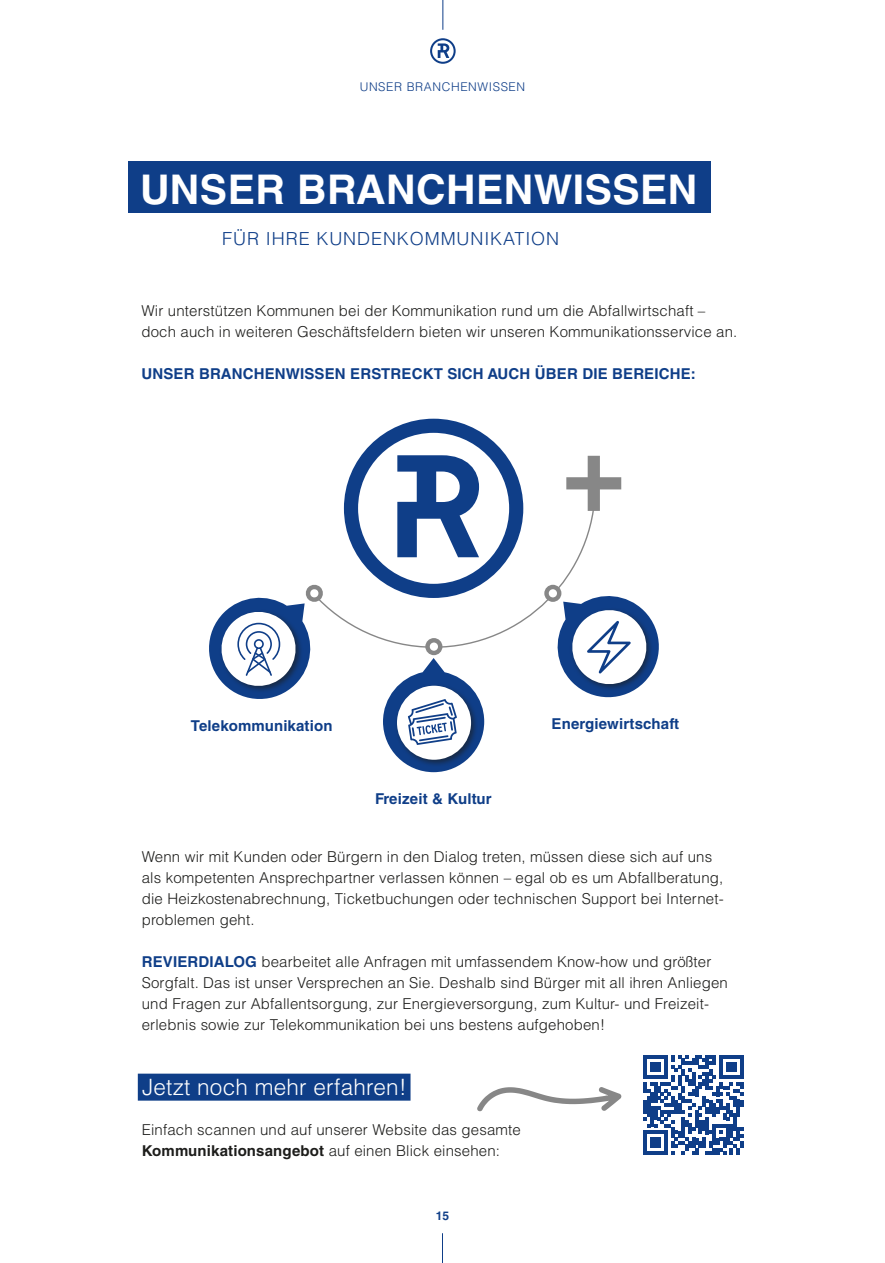
<style>
.page{position:relative;width:885px;height:1263px;background:#fff}
.page>*{position:absolute;margin:0;border:0;box-sizing:border-box;transform-origin:0 0}
.t1{font:700 40.95px "Helvetica LT Std";letter-spacing:.01em;color:#fff}
.t2{font:300 22.5px "Helvetica LT Std";letter-spacing:.01em;color:#fff}
.t3{font:300 18px "Helvetica LT Std";letter-spacing:.05em;color:#0f3e88}
.t4{font:300 15px/21px "Helvetica LT Std";letter-spacing:.01em;color:#1d1d1b}
.t5{font:700 15px "Helvetica LT Std";letter-spacing:.01em;color:#0f3e88}
.t6{font:300 12px "Helvetica LT Std";letter-spacing:.05em;color:#0f3e88}
.t7{font:700 12px "Helvetica LT Std";color:#0f3e88}
.s1{font-weight:700;color:#0f3e88}
.s2{font-weight:700}
</style>
<div class="page">
<div style="left:129px;top:162px;width:581px;height:51px;background:#0f3e88"></div>
<svg style="left:430px;top:38px;width:25px;height:26px"></svg>
<hr style="left:442px;top:0;width:1px;height:30px;background:#0f3e88">
<svg style="left:347px;top:419px;width:173px;height:65px"></svg>
<svg style="left:324px;top:484px;width:270px;height:164px"></svg>
<div style="left:425px;top:638px;width:17px;height:17px;background:#878787;border-radius:50%"></div>
<svg style="left:429px;top:642px;width:9px;height:9px"></svg>
<div style="left:544px;top:585px;width:17px;height:17px;background:#878787;border-radius:50%"></div>
<svg style="left:548px;top:589px;width:9px;height:8px"></svg>
<svg style="left:566px;top:456px;width:55px;height:55px"></svg>
<svg style="left:553px;top:591px;width:106px;height:107px"></svg>
<svg style="left:383px;top:658px;width:101px;height:114px"></svg>
<svg style="left:209px;top:584px;width:115px;height:115px"></svg>
<svg style="left:643px;top:1055px;width:100px;height:100px"></svg>
<div style="left:138px;top:1074px;width:272px;height:27px;background:#0f3e88"></div>
<svg style="left:477px;top:1087px;width:144px;height:24px"></svg>
<hr style="left:442px;top:1233px;width:1px;height:30px;background:#0f3e88">
<p class="t6" style="left:360px;top:79px;width:167px">UNSER BRANCHENWISSEN</p>
<h1 class="t1" style="left:140px;top:165px;width:559px">UNSER BRANCHENWISSEN</h1>
<p class="t3" style="left:222px;top:227px;width:338px">FÜR IHRE KUNDENKOMMUNIKATION</p>
<p class="t4" style="left:141px;top:300px;width:597px">Wir unterstützen Kommunen bei der Kommunikation rund um die Abfallwirtschaft – doch auch in weiteren Geschäftsfeldern bieten wir unseren Kommunikationsservice an.</p>
<p class="t5" style="left:141px;top:364px;width:556px">UNSER BRANCHENWISSEN ERSTRECKT SICH AUCH ÜBER DIE BEREICHE:</p>
<p class="t5" style="left:191px;top:716px;width:143px">Telekommunikation</p>
<p class="t5" style="left:551px;top:715px;width:129px">Energiewirtschaft</p>
<p class="t5" style="left:375px;top:790px;width:118px">Freizeit &amp; Kultur</p>
<p class="t4" style="left:142px;top:846px;width:583px">Wenn wir mit Kunden oder Bürgern in den Dialog treten, müssen diese sich auf uns als kompetenten Ansprechpartner verlassen können – egal ob es um Abfallberatung, die Heizkostenabrechnung, Ticketbuchungen oder technischen Support bei Internet&shy;problemen geht.</p>
<p class="t4" style="left:142px;top:951px;width:587px"><span class="s1">REVIERDIALOG</span> bearbeitet alle Anfragen mit umfassendem Know-how und größter Sorgfalt. Das ist unser Versprechen an Sie. Deshalb sind Bürger mit all ihren Anliegen und Fragen zur Abfallentsorgung, zur Energieversorgung, zum Kultur- und Freizeit&shy;erlebnis sowie zur Telekommunikation bei uns bestens aufgehoben!</p>
<h2 class="t2" style="left:142px;top:1073px;width:266px">Jetzt noch mehr erfahren!</h2>
<p class="t4" style="left:142px;top:1119px;width:380px">Einfach scannen und auf unserer Website das gesamte<br><span class="s2">Kommunikationsangebot</span> auf einen Blick einsehen:</p>
<p class="t7" style="left:435px;top:1208px;width:15px">15</p>
</div>
